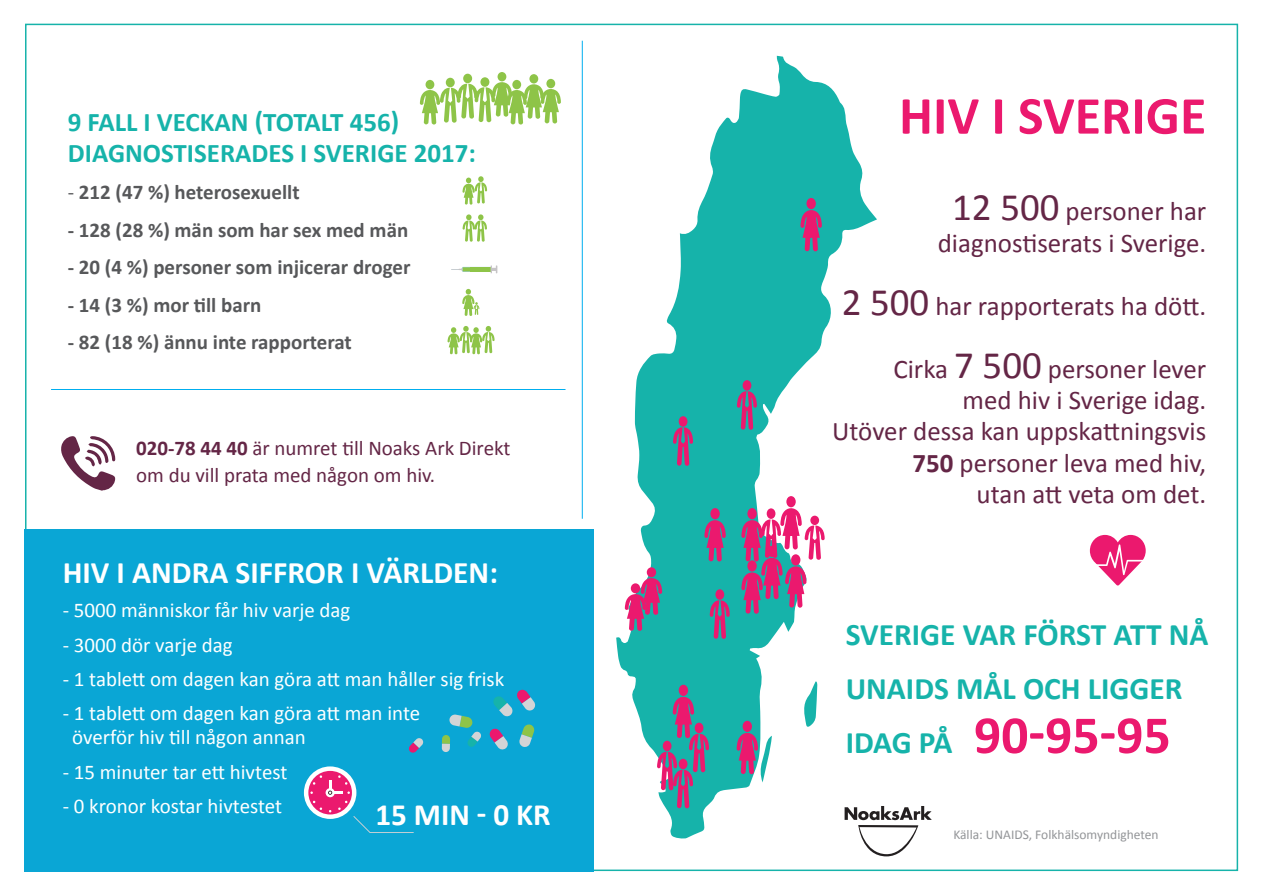
<style>
.page{position:relative;width:1263px;height:893px;background:#fff}
.page>*{position:absolute;margin:0;border:0;box-sizing:border-box;transform-origin:0 0}
.t1{font:700 53.85px "Calibri";color:#eb196e}
.t2{font:700 31.5px/53.8px "Calibri";color:#16b3aa}
.t3{font:700 31.5px "Calibri";color:#fff}
.t4{font:700 31.05px "Calibri";color:#fff}
.t5{font:27px/31.5px "Calibri";color:#642646;text-align:center}
.t6{font:700 27px/31.5px "Calibri";color:#16b3aa}
.t7{font:21px/24px "Calibri";color:#fff}
.t8{font:700 21px "Calibri";color:#57585a}
.t9{font:21px/27px "Calibri";color:#642646}
.t10{font:13.5px "Calibri";color:#939598}
.s1{font-weight:400}
.s2{font-weight:700}
.s3{font-size:38.85px}
.s4{font-size:31.5px;color:#16b3aa}
</style>
<div class="page">
<div style="left:24px;top:530px;width:570px;height:342px;background:#0aa6d5"></div>
<svg style="left:1090px;top:535px;width:56px;height:50px"></svg>
<hr style="left:582px;top:41px;width:1px;height:478px;background:#00aeef">
<div style="left:497px;top:72px;width:9px;height:9px;background:#8ec448;border-radius:50%"></div>
<div style="left:529px;top:74px;width:9px;height:10px;background:#8ec448;border-radius:50%"></div>
<div style="left:546px;top:79px;width:9px;height:9px;background:#8ec448;border-radius:50%"></div>
<div style="left:463px;top:74px;width:9px;height:9px;background:#8ec448;border-radius:50%"></div>
<svg style="left:480px;top:77px;width:9px;height:10px"></svg>
<div style="left:446px;top:78px;width:9px;height:9px;background:#8ec448;border-radius:50%"></div>
<svg style="left:420px;top:81px;width:141px;height:44px"></svg>
<div style="left:425px;top:80px;width:9px;height:9px;background:#8ec448;border-radius:50%"></div>
<svg style="left:462px;top:176px;width:25px;height:29px"></svg>
<svg style="left:462px;top:289px;width:17px;height:27px"></svg>
<svg style="left:462px;top:214px;width:25px;height:28px"></svg>
<svg style="left:451px;top:265px;width:46px;height:8px"></svg>
<svg style="left:519px;top:724px;width:16px;height:23px"></svg>
<svg style="left:493px;top:689px;width:43px;height:28px"></svg>
<svg style="left:489px;top:728px;width:19px;height:22px"></svg>
<svg style="left:442px;top:714px;width:39px;height:38px"></svg>
<svg style="left:409px;top:738px;width:15px;height:15px"></svg>
<svg style="left:304px;top:766px;width:52px;height:53px"></svg>
<div style="left:308px;top:771px;width:44px;height:43px;background:#eb196e;border-radius:50%"></div>
<div style="left:326px;top:788px;width:9px;height:9px;background:#fff;border-radius:50%"></div>
<svg style="left:313px;top:775px;width:9px;height:10px"></svg>
<svg style="left:313px;top:800px;width:9px;height:10px"></svg>
<svg style="left:328px;top:775px;width:86px;height:58px"></svg>
<svg style="left:862px;top:806px;width:70px;height:50px"></svg>
<svg style="left:616px;top:56px;width:261px;height:783px"></svg>
<svg style="left:802px;top:681px;width:15px;height:46px"></svg>
<svg style="left:625px;top:576px;width:37px;height:55px"></svg>
<div style="left:647px;top:567px;width:9px;height:10px;background:#eb196e;border-radius:50%"></div>
<svg style="left:704px;top:518px;width:22px;height:43px"></svg>
<div style="left:710px;top:508px;width:10px;height:11px;background:#eb196e;border-radius:50%"></div>
<div style="left:715px;top:589px;width:9px;height:11px;background:#eb196e;border-radius:50%"></div>
<svg style="left:710px;top:600px;width:20px;height:39px"></svg>
<div style="left:786px;top:496px;width:10px;height:11px;background:#eb196e;border-radius:50%"></div>
<svg style="left:741px;top:506px;width:84px;height:108px"></svg>
<div style="left:747px;top:560px;width:10px;height:12px;background:#eb196e;border-radius:50%"></div>
<div style="left:743px;top:380px;width:8px;height:11px;background:#eb196e;border-radius:50%"></div>
<svg style="left:737px;top:391px;width:20px;height:39px"></svg>
<div style="left:679px;top:416px;width:8px;height:11px;background:#eb196e;border-radius:50%"></div>
<svg style="left:673px;top:427px;width:20px;height:39px"></svg>
<svg style="left:736px;top:731px;width:36px;height:51px"></svg>
<div style="left:743px;top:721px;width:9px;height:11px;background:#eb196e;border-radius:50%"></div>
<svg style="left:657px;top:695px;width:52px;height:113px"></svg>
<div style="left:679px;top:685px;width:9px;height:11px;background:#eb196e;border-radius:50%"></div>
<svg style="left:800px;top:208px;width:22px;height:43px"></svg>
<div style="left:806px;top:198px;width:10px;height:11px;background:#eb196e;border-radius:50%"></div>
<svg style="left:61px;top:436px;width:55px;height:55px"></svg>
<hr style="left:51px;top:389px;width:514px;height:1px;background:#00aeef">
<svg style="left:447px;top:326px;width:48px;height:28px"></svg>
<p class="t6" style="left:68px;top:106px;width:409px">9 FALL I VECKAN (TOTALT 456)<br>DIAGNOSTISERADES I SVERIGE 2017:</p>
<p class="t8" style="left:68px;top:179px;width:233px"><span class="s1">-</span> 212 (47 %) heterosexuellt</p>
<p class="t8" style="left:68px;top:216px;width:342px">- 128 (28 %) män som har sex med män</p>
<p class="t8" style="left:68px;top:254px;width:344px">- 20 (4 %) personer som injicerar droger</p>
<p class="t8" style="left:68px;top:291px;width:195px">- 14 (3 %) mor till barn</p>
<p class="t8" style="left:68px;top:329px;width:285px">- 82 (18 %) ännu inte rapporterat</p>
<p class="t9" style="left:136px;top:435px;width:376px"><span class="s2">020-78 44 40</span> är numret till Noaks Ark Direkt om du vill prata med någon om hiv.</p>
<h2 class="t3" style="left:63px;top:552px;width:437px">HIV I ANDRA SIFFROR I VÄRLDEN:</h2>
<p class="t7" style="left:63px;top:598px;width:289px">- 5000 människor får hiv varje dag</p>
<p class="t7" style="left:63px;top:633px;width:172px">- 3000 dör varje dag</p>
<p class="t7" style="left:63px;top:667px;width:443px">- 1 tablett om dagen kan göra att man håller sig frisk</p>
<p class="t7" style="left:72px;top:702px;width:349px;text-indent:-9px">- 1 tablett om dagen kan göra att man inte överför hiv till någon annan</p>
<p class="t7" style="left:63px;top:760px;width:226px">- 15 minuter tar ett hivtest</p>
<p class="t7" style="left:63px;top:794px;width:221px">- 0 kronor kostar hivtestet</p>
<h3 class="t4" style="left:375px;top:795px;width:177px">15 MIN - 0 KR</h3>
<h1 class="t1" style="left:899px;top:81px;width:309px">HIV I SVERIGE</h1>
<p class="t5" style="left:938px;top:196px;width:270px"><span class="s3">12 500</span> personer har diagnostiserats i Sverige.</p>
<p class="t5" style="left:842px;top:290px;width:366px"><span class="s3">2 500</span> har rapporterats ha dött.</p>
<p class="t5" style="left:832px;top:353px;width:376px;text-align:right">Cirka <span class="s3">7 500</span> personer lever<br>med hiv i Sverige idag.<br>Utöver dessa kan uppskattningsvis<br><span class="s2">750</span> personer leva med hiv,<br>utan att veta om det.</p>
<h2 class="t2" style="left:846px;top:608px;width:364px">SVERIGE VAR FÖRST ATT NÅ<br>UNAIDS MÅL OCH LIGGER</h2>
<h1 class="t1" style="left:846px;top:701px;width:327px"><span class="s4">IDAG PÅ</span> 90-95-95</h1>
<p class="t10" style="left:953px;top:826px;width:207px">Källa: UNAIDS, Folkhälsomyndigheten</p>
</div>
